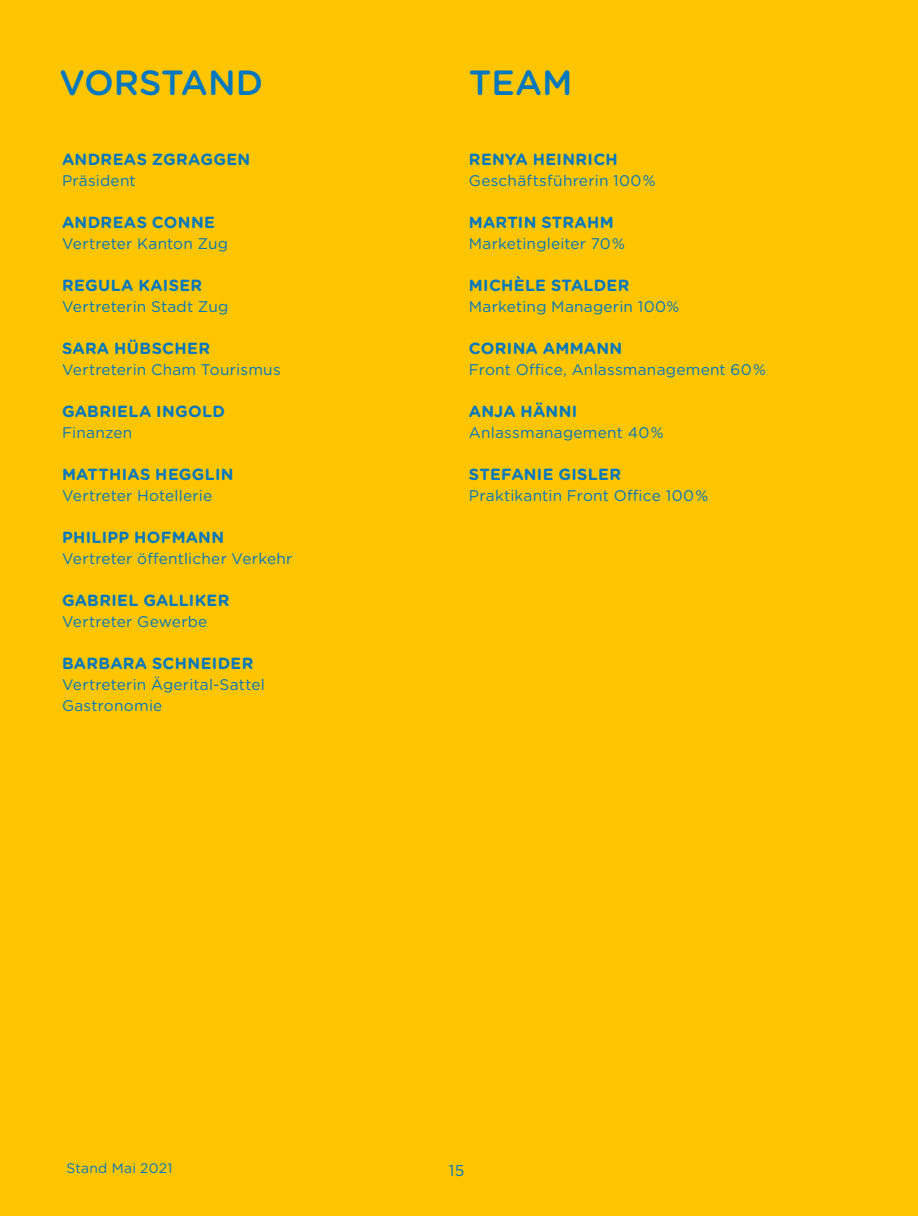
<style>
.page{position:relative;width:918px;height:1216px;background:#fff}
.page>*{position:absolute;margin:0;border:0;box-sizing:border-box;transform-origin:0 0}
.ZT_Titel{font:500 35px "Gotham Rounded";color:#0077bf}
.ZT_Lauftext_Gotham_T{font:700 16.1px "Gotham Rounded";letter-spacing:.02em;color:#0077bf}
.t1{font:15.75px "Gotham Rounded";color:#0077bf}
.ZT_Lauftext_Gotham{font:15.4px "Gotham Rounded";letter-spacing:.015em;color:#0077bf}
.ZT_Mitglieder{font:13.83px "Gotham Rounded";letter-spacing:.02em;color:#0077bf}
</style>
<div class="page">
<div style="left:0;top:0;width:918px;height:1215px;background:#ffc500"></div>
<p class="ZT_Titel" style="left:60px;top:58px;width:205px">VORSTAND</p>
<p class="ZT_Titel" style="left:469px;top:58px;width:105px">TEAM</p>
<p class="ZT_Lauftext_Gotham_T" style="left:62px;top:147px;width:190px">ANDREAS ZGRAGGEN</p>
<p class="ZT_Lauftext_Gotham" style="left:62px;top:170px;width:75px">Präsident</p>
<p class="ZT_Lauftext_Gotham_T" style="left:62px;top:210px;width:155px">ANDREAS CONNE</p>
<p class="ZT_Lauftext_Gotham" style="left:62px;top:233px;width:168px">Vertreter Kanton Zug</p>
<p class="ZT_Lauftext_Gotham_T" style="left:62px;top:273px;width:142px">REGULA KAISER</p>
<p class="ZT_Lauftext_Gotham" style="left:62px;top:296px;width:168px">Vertreterin Stadt Zug</p>
<p class="ZT_Lauftext_Gotham_T" style="left:62px;top:336px;width:149px">SARA HÜBSCHER</p>
<p class="ZT_Lauftext_Gotham" style="left:62px;top:359px;width:220px">Vertreterin Cham Tourismus</p>
<p class="ZT_Lauftext_Gotham_T" style="left:62px;top:399px;width:164px">GABRIELA INGOLD</p>
<p class="ZT_Lauftext_Gotham" style="left:62px;top:422px;width:72px">Finanzen</p>
<p class="ZT_Lauftext_Gotham_T" style="left:62px;top:462px;width:173px">MATTHIAS HEGGLIN</p>
<p class="ZT_Lauftext_Gotham" style="left:62px;top:485px;width:152px">Vertreter Hotellerie</p>
<p class="ZT_Lauftext_Gotham_T" style="left:62px;top:525px;width:164px">PHILIPP HOFMANN</p>
<p class="ZT_Lauftext_Gotham" style="left:62px;top:548px;width:232px">Vertreter öffentlicher Verkehr</p>
<p class="ZT_Lauftext_Gotham_T" style="left:62px;top:588px;width:169px">GABRIEL GALLIKER</p>
<p class="ZT_Lauftext_Gotham" style="left:62px;top:611px;width:147px">Vertreter Gewerbe</p>
<p class="ZT_Lauftext_Gotham_T" style="left:62px;top:651px;width:193px">BARBARA SCHNEIDER</p>
<p class="ZT_Lauftext_Gotham" style="left:62px;top:674px;width:204px">Vertreterin Ägerital-Sattel</p>
<p class="ZT_Lauftext_Gotham" style="left:62px;top:695px;width:102px">Gastronomie</p>
<p class="ZT_Lauftext_Gotham_T" style="left:469px;top:147px;width:150px">RENYA HEINRICH</p>
<p class="ZT_Lauftext_Gotham" style="left:469px;top:170px;width:188px">Geschäftsführerin 100 %</p>
<p class="ZT_Lauftext_Gotham_T" style="left:469px;top:210px;width:146px">MARTIN STRAHM</p>
<p class="ZT_Lauftext_Gotham" style="left:469px;top:233px;width:158px">Marketingleiter 70 %</p>
<p class="ZT_Lauftext_Gotham_T" style="left:469px;top:273px;width:162px">MICHÈLE STALDER</p>
<p class="ZT_Lauftext_Gotham" style="left:469px;top:296px;width:212px">Marketing Managerin 100%</p>
<p class="ZT_Lauftext_Gotham_T" style="left:469px;top:336px;width:155px">CORINA AMMANN</p>
<p class="ZT_Lauftext_Gotham" style="left:469px;top:359px;width:298px">Front Office, Anlassmanagement 60 %</p>
<p class="ZT_Lauftext_Gotham_T" style="left:469px;top:399px;width:110px">ANJA HÄNNI</p>
<p class="ZT_Lauftext_Gotham" style="left:469px;top:422px;width:196px">Anlassmanagement 40 %</p>
<p class="ZT_Lauftext_Gotham_T" style="left:469px;top:462px;width:154px">STEFANIE GISLER</p>
<p class="ZT_Lauftext_Gotham" style="left:469px;top:485px;width:241px">Praktikantin Front Office 100 %</p>
<p class="ZT_Mitglieder" style="left:66px;top:1158px;width:108px">Stand Mai 2021</p>
<p class="t1" style="left:449px;top:1159px;width:17px">15</p>
<p class="ZT_Lauftext_Gotham" style="left:60px;top:1159px;width:160px">Stand 1. Januar 2019</p>
<p class="t1" style="left:454px;top:1159px;width:17px">15</p>
</div>
